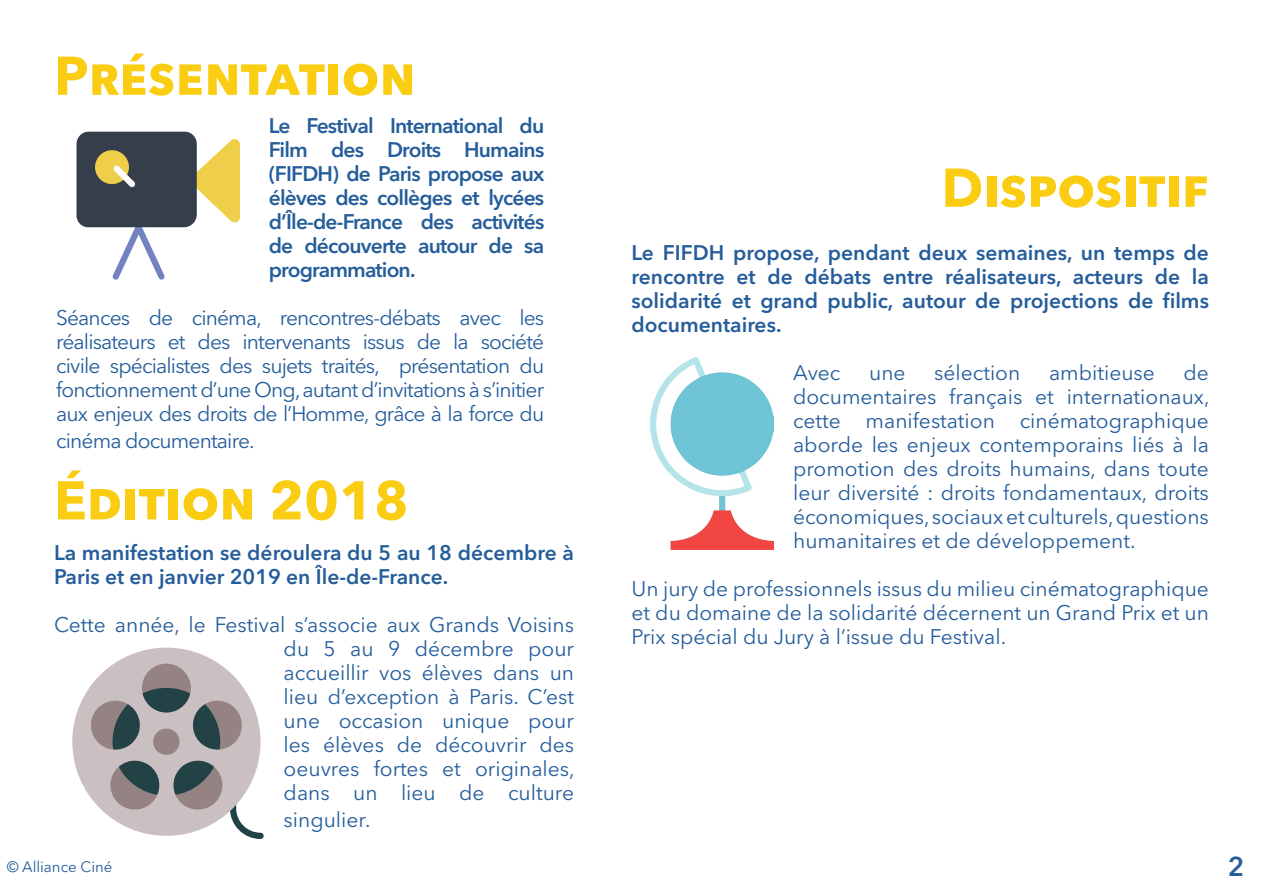
<style>
.page{position:relative;width:1263px;height:893px;background:#fff}
.page>*{position:absolute;margin:0;border:0;box-sizing:border-box;transform-origin:0 0}
.t1{font:700 54px "Avenir Next LT Pro";color:#facd12}
.t2{font:600 27px "Avenir Next LT Pro";color:#255d9b}
.t3{font:21px/24px "Avenir Next LT Pro";color:#255d9b;text-align:justify}
.t4{font:600 21px/24px "Avenir Next LT Pro";color:#255d9b;text-align:justify}
.t5{font:21px "Avenir Next LT Pro";letter-spacing:-.04em;color:#255d9b}
.t6{font:15px "Avenir Next LT Pro";color:#255d9b}
</style>
<div class="page">
<svg style="left:108px;top:227px;width:62px;height:53px"></svg>
<svg style="left:193px;top:137px;width:47px;height:87px"></svg>
<div style="left:77px;top:132px;width:120px;height:95px;background:#363e4b;border-radius:12px"></div>
<div style="left:95px;top:150px;width:34px;height:34px;background:#efce4a;border-radius:50%"></div>
<svg style="left:108px;top:160px;width:27px;height:28px"></svg>
<svg style="left:72px;top:648px;width:192px;height:191px"></svg>
<div style="left:153px;top:729px;width:27px;height:26px;background:#948382;border-radius:50%"></div>
<img style="left:651px;top:357px;width:123px;height:192px">
<h1 class="t1" style="left:54px;top:43px;width:363px">Présentation</h1>
<p class="t4" style="left:269px;top:113px;width:277px">Le Festival International du Film des Droits Humains (FIFDH) de Paris propose aux élèves des collèges et lycées d’Île-de-France des activités de découverte autour de sa programmation.</p>
<p class="t3" style="left:56px;top:305px;width:490px">Séances de cinéma, rencontres-débats avec les réalisateurs et des intervenants issus de la société civile spécialistes des sujets traités, présentation du fonctionnement d’une Ong, autant d’invitations à s’initier aux enjeux des droits de l’Homme, grâce à la force du</p>
<p class="t5" style="left:56px;top:428px;width:200px">cinéma documentaire.</p>
<h1 class="t1" style="left:54px;top:467px;width:356px">Édition 2018</h1>
<p class="t4" style="left:54px;top:540px;width:521px">La manifestation se déroulera du 5 au 18 décembre à<br>Paris et en janvier 2019 en Île-de-France.</p>
<p class="t3" style="left:284px;top:612px;width:293px;text-indent:-230px">Cette année, le Festival s’associe aux Grands Voisins du 5 au 9 décembre pour accueillir vos élèves dans un lieu d’exception à Paris. C’est une occasion unique pour les élèves de découvrir des oeuvres fortes et originales, dans un lieu de culture</p>
<p class="t3" style="left:284px;top:807px;width:88px">singulier.</p>
<h1 class="t1" style="left:941px;top:155px;width:269px">Dispositif</h1>
<p class="t4" style="left:631px;top:240px;width:579px">Le FIFDH propose, pendant deux semaines, un temps de rencontre et de débats entre réalisateurs, acteurs de la solidarité et grand public, autour de projections de films documentaires.</p>
<p class="t3" style="left:793px;top:361px;width:49px">Avec</p>
<p class="t3" style="left:869px;top:361px;width:38px">une</p>
<p class="t3" style="left:934px;top:361px;width:88px">sélection</p>
<p class="t3" style="left:1049px;top:361px;width:107px">ambitieuse</p>
<p class="t3" style="left:793px;top:361px;width:418px;text-indent:390px">de documentaires français et internationaux, cette manifestation cinématographique aborde les enjeux contemporains liés à la promotion des droits humains, dans toute leur diversité : droits fondamentaux, droits économiques, sociaux et culturels, questions humanitaires et de développement.</p>
<p class="t3" style="left:631px;top:577px;width:579px">Un jury de professionnels issus du milieu cinématographique et du domaine de la solidarité décernent un Grand Prix et un Prix spécial du Jury à l’issue du Festival.</p>
<p class="t6" style="left:7px;top:857px;width:107px">© Alliance Ciné</p>
<p class="t2" style="left:1228px;top:850px;width:18px">2</p>
</div>
